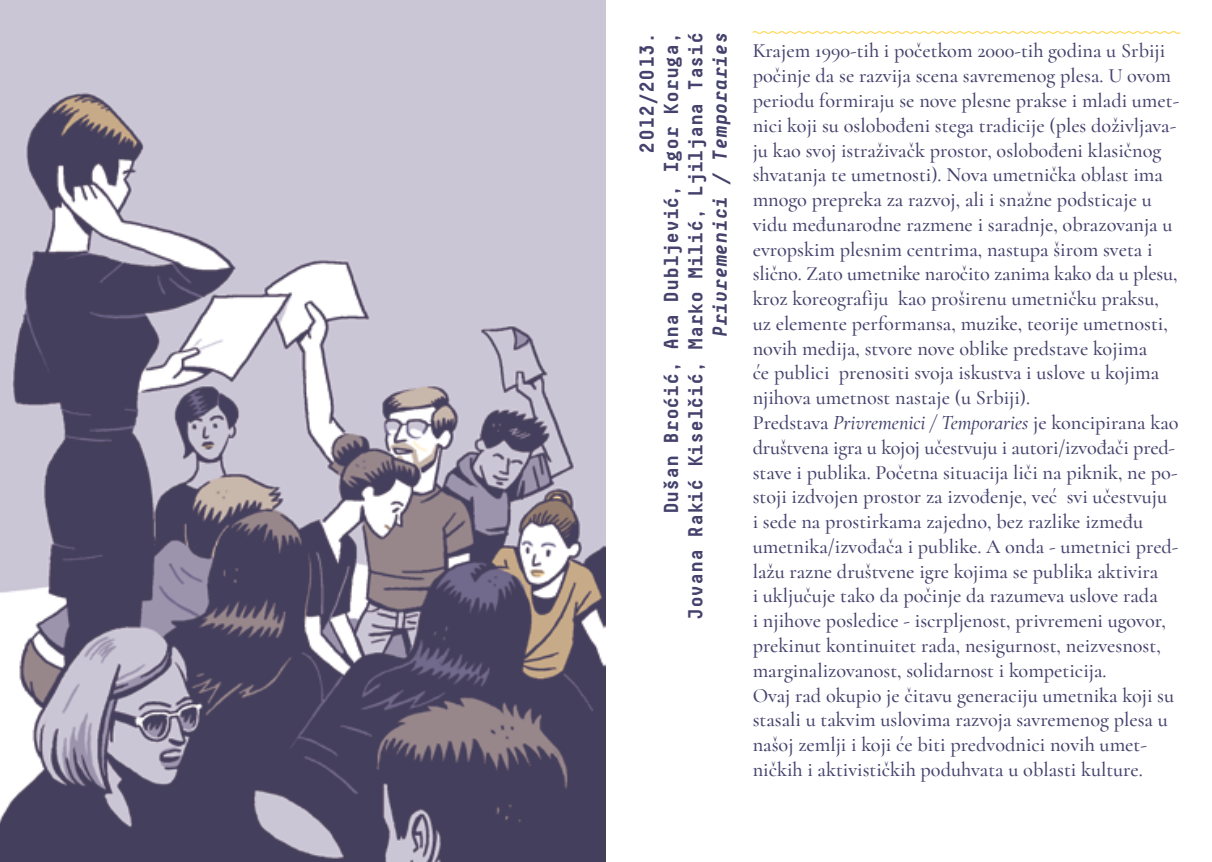
<style>
.page{position:relative;width:1212px;height:862px;background:#fff}
.page>*{position:absolute;margin:0;border:0;box-sizing:border-box;transform-origin:0 0}
.t1{font:500 20.25px/24.8px "Cormorant";color:#44416c}
.t2{font:700 20.25px/24.3px "Decima Mono X";letter-spacing:-.02em;color:#44416c;text-align:right}
.t3{font:italic 700 20.25px "Decima Mono X";letter-spacing:-.02em;color:#44416c}
.s1{font-style:italic}
</style>
<div class="page">
<svg style="left:752px;top:31px;width:429px;height:3px"></svg>
<img style="left:0;top:0;width:606px;height:861px">
<p class="t2" style="left:634px;top:620px;width:589px;rotate:-90deg">2012/2013.<br>Dušan Broćić, Ana Dubljević, Igor Koruga,<br>Jovana Rakić Kiselčić, Marko Milić, Ljiljana Tasić</p>
<p class="t3" style="left:708px;top:338px;width:307px;rotate:-90deg">Privremenici / Temporaries</p>
<p class="t1" style="left:753px;top:38px;width:428px">Krajem 1990-tih i početkom 2000-tih godina u Srbiji počinje da se razvija scena savremenog plesa. U ovom periodu formiraju se nove plesne prakse i mladi umet&shy;nici koji su oslobođeni stega tradicije (ples doživljava&shy;ju kao svoj istraživačk prostor, oslobođeni klasičnog shvatanja te umetnosti). Nova umetnička oblast ima mnogo prepreka za razvoj, ali i snažne podsticaje u vidu međunarodne razmene i saradnje, obrazovanja u evropskim plesnim centrima, nastupa širom sveta i slično. Zato umetnike naročito zanima kako da u plesu, kroz koreografiju kao proširenu umetničku praksu, uz elemente performansa, muzike, teorije umetnosti, novih medija, stvore nove oblike predstave kojima<br>će publici prenositi svoja iskustva i uslove u kojima njihova umetnost nastaje (u Srbiji).<br>Predstava <span class="s1">Privremenici / Temporaries</span> je koncipirana kao društvena igra u kojoj učestvuju i autori/izvođači pred&shy;stave i publika. Početna situacija liči na piknik, ne po&shy;stoji izdvojen prostor za izvođenje, već svi učestvuju<br>i sede na prostirkama zajedno, bez razlike između umetnika/izvođača i publike. A onda - umetnici pred&shy;lažu razne društvene igre kojima se publika aktivira<br>i uključuje tako da počinje da razumeva uslove rada<br>i njihove posledice - iscrpljenost, privremeni ugovor, prekinut kontinuitet rada, nesigurnost, neizvesnost, marginalizovanost, solidarnost i kompeticija.<br>Ovaj rad okupio je čitavu generaciju umetnika koji su stasali u takvim uslovima razvoja savremenog plesa u našoj zemlji i koji će biti predvodnici novih umet&shy;ničkih i aktivističkih poduhvata u oblasti kulture.</p>
</div>
